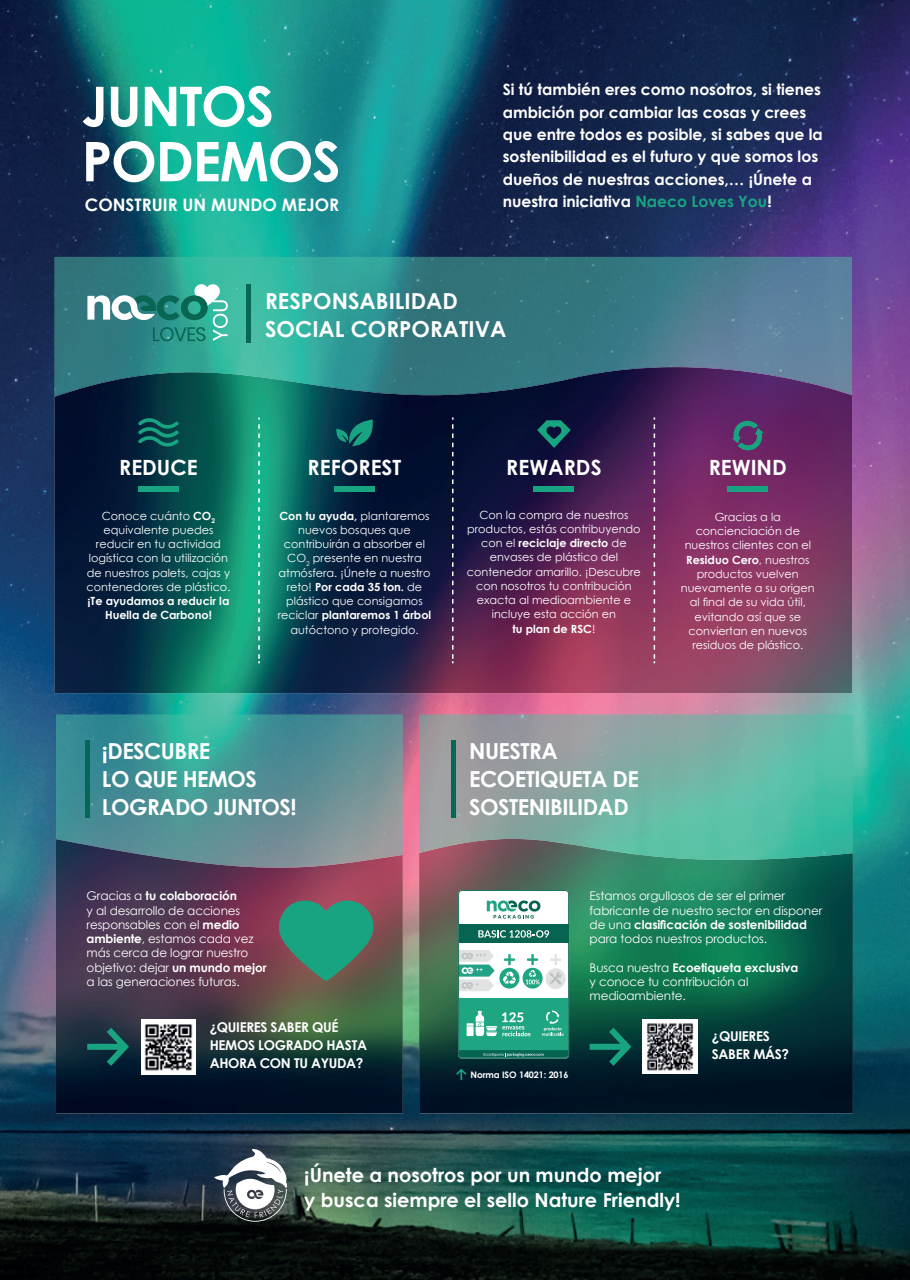
<style>
.page{position:relative;width:910px;height:1280px;background:#fff}
.page>*{position:absolute;margin:0;border:0;box-sizing:border-box;transform-origin:0 0}
.t1{font:700 54.75px "Century Gothic";letter-spacing:-.025em;color:#fff}
.t2{font:700 22.05px "Century Gothic";letter-spacing:-.025em;color:#fff}
.t3{font:700 22.05px "Century Gothic";color:#fff}
.t4{font:700 21px "Century Gothic";color:#fff}
.t5{font:700 19.35px "Century Gothic";color:#fff}
.t6{font:700 17.25px "Century Gothic";color:#fff}
.t7{font:700 15.6px/22.4px "Century Gothic";color:#fff}
.t8{font:700 13.5px "Century Gothic";letter-spacing:-.025em;color:#fff}
.t9{font:12px/14.2px "Century Gothic";letter-spacing:-.01em;color:#fff}
.t10{font:700 12px "Century Gothic";letter-spacing:-.01em;color:#fff}
.t11{font:11.25px/14.2px "Century Gothic";color:#fff;text-align:center}
.t12{font:700 11.25px "Century Gothic";color:#fff}
.t13{font:700 9px "Century Gothic";letter-spacing:-.01em;color:#fff}
.s1{color:#19a481}
.s2{font-weight:700}
.s3{font-weight:400}
</style>
<div class="page">
<img style="left:0;top:0;width:910px;height:1280px">
<svg style="left:56px;top:714px;width:347px;height:125px;background:#4f9396"></svg>
<img style="left:56px;top:839px;width:347px;height:274px">
<img style="left:419px;top:860px;width:434px;height:253px">
<img style="left:54px;top:397px;width:798px;height:296px">
<svg style="left:419px;top:714px;width:434px;height:146px;background:#76a99f"></svg>
<svg style="left:54px;top:257px;width:798px;height:140px;background:#397c85"></svg>
<div style="left:246px;top:284px;width:5px;height:58px;background:#056755"></div>
<svg style="left:87px;top:283px;width:141px;height:58px;background:#4d9d96"></svg>
<div style="left:728px;top:486px;width:40px;height:5px;background:#19a481"></div>
<svg style="left:732px;top:420px;width:31px;height:32px"></svg>
<div style="left:138px;top:486px;width:41px;height:5px;background:#19a481"></div>
<svg style="left:136px;top:417px;width:45px;height:31px"></svg>
<div style="left:334px;top:486px;width:41px;height:5px;background:#19a481"></div>
<svg style="left:336px;top:419px;width:38px;height:27px"></svg>
<div style="left:534px;top:486px;width:40px;height:5px;background:#19a481"></div>
<svg style="left:537px;top:420px;width:34px;height:28px"></svg>
<svg style="left:654px;top:417px;width:1px;height:246px"></svg>
<svg style="left:452px;top:417px;width:1px;height:246px"></svg>
<svg style="left:258px;top:417px;width:2px;height:246px"></svg>
<svg style="left:276px;top:897px;width:98px;height:84px;background:#3f846f"></svg>
<svg style="left:87px;top:1028px;width:42px;height:38px;background:#144c4e"></svg>
<div style="left:451px;top:740px;width:5px;height:78px;background:#056755"></div>
<svg style="left:590px;top:1028px;width:41px;height:38px;background:#09544a"></svg>
<svg style="left:456px;top:1069px;width:10px;height:11px"></svg>
<img style="left:141px;top:1020px;width:54px;height:54px">
<div style="left:85px;top:740px;width:5px;height:78px;background:#056755"></div>
<svg style="left:214px;top:1148px;width:74px;height:74px"></svg>
<svg style="left:458px;top:890px;width:111px;height:169px"></svg>
<img style="left:643px;top:1019px;width:54px;height:55px">
<p class="t1" style="left:82px;top:65px;width:194px">JUNTOS</p>
<p class="t1" style="left:82px;top:120px;width:260px">PODEMOS</p>
<p class="t6" style="left:85px;top:192px;width:256px">CONSTRUIR UN MUNDO MEJOR</p>
<p class="t7" style="left:503px;top:78px;width:322px">Si tú también eres como nosotros, si tienes ambición por cambiar las cosas y crees que entre todos es posible, si sabes que la sostenibilidad es el futuro y que somos los dueños de nuestras acciones,… ¡Únete a nuestra iniciativa <span class="s1">Naeco Loves You</span>!</p>
<p class="t3" style="left:265px;top:284px;width:194px">RESPONSABILIDAD</p>
<p class="t3" style="left:265px;top:312px;width:243px">SOCIAL CORPORATIVA</p>
<p class="t4" style="left:119px;top:452px;width:80px">REDUCE</p>
<p class="t4" style="left:308px;top:452px;width:95px">REFOREST</p>
<p class="t4" style="left:506px;top:452px;width:97px">REWARDS</p>
<p class="t11" style="left:86px;top:508px;width:146px">Conoce cuánto <span class="s2">CO</span><sub>2 </sub>equivalente puedes reducir en tu actividad logística con la utilización de nuestros palets, cajas y contenedores de plástico. <span class="s2">¡Te ayudamos a reducir la<br>Huella de Carbono!</span></p>
<p class="t11" style="left:278px;top:508px;width:155px"><span class="s2">Con tu ayuda,</span> plantaremos nuevos bosques que contribuirán a absorber el<br>CO<sub>2</sub> presente en nuestra atmósfera. ¡Únete a nuestro reto! <span class="s2">Por cada 35 ton.</span> de plástico que consigamos reciclar <span class="s2">plantaremos 1 árbol </span>autóctono y protegido.</p>
<p class="t11" style="left:467px;top:507px;width:175px">Con la compra de nuestros productos, estás contribuyendo con el <span class="s2">reciclaje directo</span> de envases de plástico del contenedor amarillo. ¡Descubre con nosotros tu contribución exacta al medioambiente e incluye esta acción en</p>
<p class="t12" style="left:512px;top:620px;width:84px">tu plan de RSC<span class="s3">!</span></p>
<p class="t2" style="left:102px;top:735px;width:110px">¡DESCUBRE</p>
<p class="t2" style="left:102px;top:762px;width:156px">LO QUE HEMOS</p>
<p class="t2" style="left:102px;top:790px;width:196px">LOGRADO JUNTOS!</p>
<p class="t2" style="left:469px;top:735px;width:90px">NUESTRA</p>
<p class="t2" style="left:469px;top:762px;width:171px">ECOETIQUETA DE</p>
<p class="t2" style="left:469px;top:790px;width:161px">SOSTENIBILIDAD</p>
<p class="t4" style="left:709px;top:452px;width:80px">REWIND</p>
<p class="t11" style="left:681px;top:509px;width:135px">Gracias a la concienciación de nuestros clientes con el<br><span class="s2">Residuo Cero</span>, nuestros productos vuelven nuevamente a su origen al final de su vida útil, evitando así que se conviertan en nuevos residuos de plástico.</p>
<p class="t10" style="left:87px;top:887px;width:152px"><span class="s3">Gracias a</span> tu colaboración</p>
<p class="t9" style="left:87px;top:903px;width:182px">y al desarrollo de acciones responsables con el <span class="s2">medio ambiente</span>, estamos cada vez más cerca de lograr nuestro objetivo: dejar <span class="s2">un mundo mejor </span>a las generaciones futuras.</p>
<p class="t8" style="left:210px;top:1017px;width:130px">¿QUIERES SABER QUÉ</p>
<p class="t8" style="left:210px;top:1035px;width:159px">HEMOS LOGRADO HASTA</p>
<p class="t8" style="left:210px;top:1053px;width:155px">AHORA CON TU AYUDA?</p>
<p class="t13" style="left:470px;top:1068px;width:100px">Norma ISO 14021: 2016</p>
<p class="t9" style="left:590px;top:889px;width:234px">Estamos orgullosos de ser el primer fabricante de nuestro sector en disponer de una <span class="s2">clasificación de sostenibilidad </span>para todos nuestros productos.</p>
<p class="t9" style="left:590px;top:960px;width:210px">Busca nuestra <span class="s2">Ecoetiqueta exclusiva </span>y conoce tu contribución al medioambiente.</p>
<p class="t8" style="left:712px;top:1025px;width:59px">¿QUIERES</p>
<p class="t8" style="left:712px;top:1043px;width:79px">SABER MÁS?</p>
<p class="t5" style="left:304px;top:1160px;width:358px">¡Únete a nosotros por un mundo mejor</p>
<p class="t5" style="left:304px;top:1185px;width:378px">y busca siempre el sello Nature Friendly!</p>
</div>
